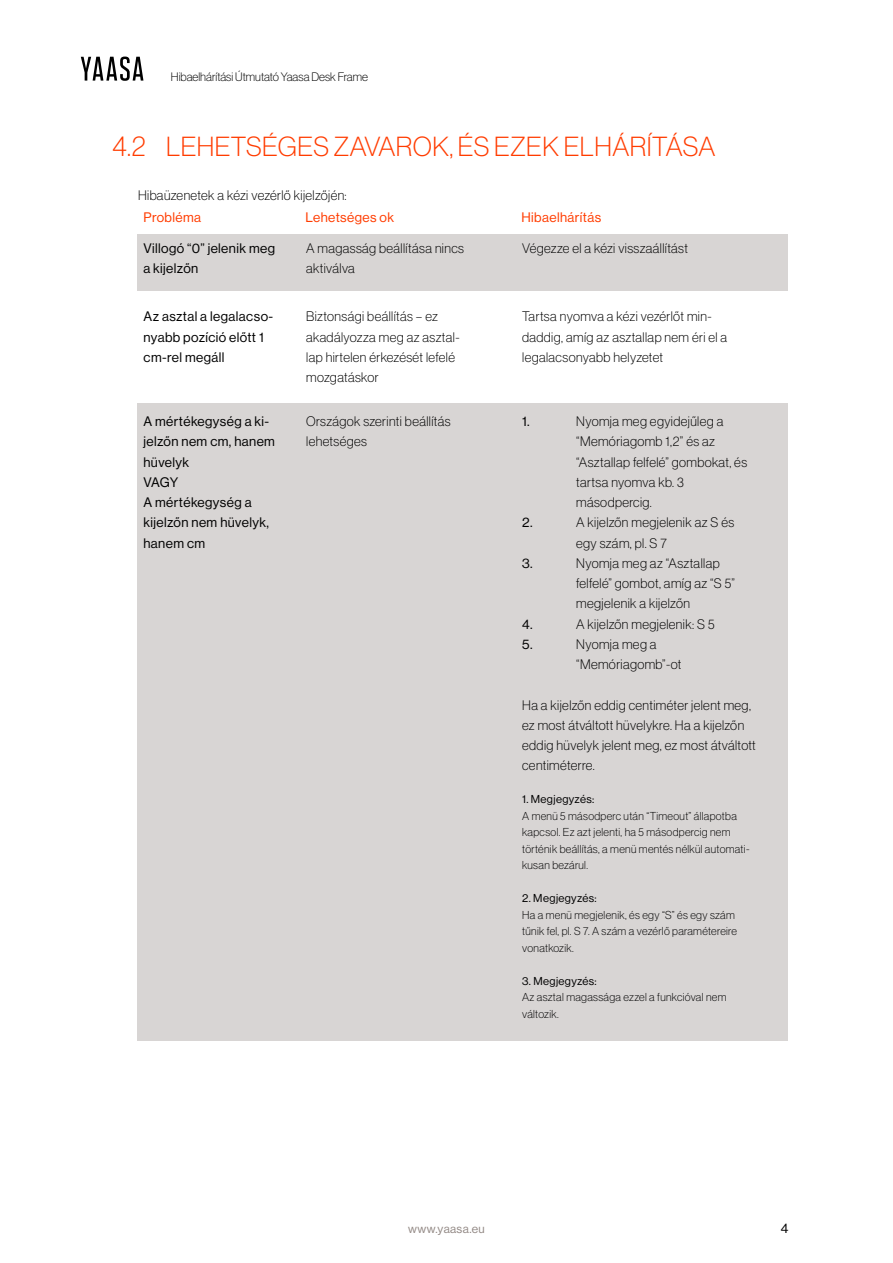
<style>
.page{position:relative;width:893px;height:1263px;background:#fff}
.page>*{position:absolute;margin:0;border:0;box-sizing:border-box;transform-origin:0 0}
.t1{font:100 27px "Haas Grot Disp 35";letter-spacing:.015em;color:#ff3c00}
.t2{font:100 13.5px/20.2px "Haas Grot Disp 35";letter-spacing:.03em;color:#000}
.t3{font:13.5px/20.2px "Haas Grot Disp 55 Roman";letter-spacing:.03em;color:#000}
.t4{font:13.5px "Haas Grot Disp 55 Roman";letter-spacing:.03em;color:#ff3c00}
.t5{font:100 12px "Haas Grot Disp 35";color:#000}
.t6{font:12px "Haas Grot Disp 55 Roman";letter-spacing:.03em;color:#928884}
.t7{font:100 11.25px/16.5px "Haas Grot Disp 35";letter-spacing:.03em;color:#000}
.t8{font:11.25px "Haas Grot Disp 55 Roman";letter-spacing:.03em;color:#000}
</style>
<div class="page">
<svg style="left:81px;top:57px;width:62px;height:24px"></svg>
<div style="left:137px;top:234px;width:650px;height:56px;background:#d8d5d4"></div>
<div style="left:137px;top:404px;width:650px;height:637px;background:#d8d5d4"></div>
<p class="t5" style="left:171px;top:70px;width:199px">Hibaelhárítási Útmutató Yaasa Desk Frame</p>
<h1 class="t1" style="left:112px;top:131px;width:605px">4.2 LEHETSÉGES ZAVAROK, ÉS EZEK ELHÁRÍTÁSA</h1>
<p class="t2" style="left:138px;top:185px;width:210px">Hibaüzenetek a kézi vezérlő kijelzőjén:</p>
<p class="t4" style="left:143px;top:210px;width:59px">Probléma</p>
<p class="t4" style="left:305px;top:210px;width:90px">Lehetséges ok</p>
<p class="t4" style="left:521px;top:210px;width:81px">Hibaelhárítás</p>
<p class="t3" style="left:143px;top:238px;width:133px">Villogó “0” jelenik meg a kijelzőn</p>
<p class="t2" style="left:306px;top:238px;width:159px">A magasság beállítása nincs aktiválva</p>
<p class="t2" style="left:522px;top:238px;width:167px">Végezze el a kézi visszaállítást</p>
<p class="t3" style="left:144px;top:306px;width:131px">Az asztal a legalacso&shy;nyabb pozíció előtt 1 cm-rel megáll</p>
<p class="t2" style="left:306px;top:306px;width:155px">Biztonsági beállítás – ez akadályozza meg az asztal&shy;lap hirtelen érkezését lefelé mozgatáskor</p>
<p class="t2" style="left:522px;top:306px;width:207px">Tartsa nyomva a kézi vezérlőt min&shy;daddig, amíg az asztallap nem éri el a legalacsonyabb helyzetet</p>
<p class="t3" style="left:143px;top:411px;width:133px">A mértékegység a ki&shy;jelzőn nem cm, hanem hüvelyk<br>VAGY<br>A mértékegység a kijelzőn nem hüvelyk, hanem cm</p>
<p class="t2" style="left:306px;top:411px;width:146px">Országok szerinti beállítás lehetséges</p>
<p class="t3" style="left:522px;top:411px;width:9px">1.</p>
<p class="t2" style="left:576px;top:411px;width:172px">Nyomja meg egyidejűleg a “Memóriagomb 1,2” és az “Asztallap felfelé” gombokat, és tartsa nyomva kb. 3 másodpercig.</p>
<p class="t3" style="left:522px;top:513px;width:12px">2.</p>
<p class="t2" style="left:576px;top:512px;width:160px">A kijelzőn megjelenik az S és egy szám, pl. S 7</p>
<p class="t3" style="left:522px;top:553px;width:12px">3.</p>
<p class="t2" style="left:576px;top:553px;width:160px">Nyomja meg az “Asztallap felfelé” gombot, amíg az “S 5” megjelenik a kijelzőn</p>
<p class="t3" style="left:522px;top:614px;width:12px">4.</p>
<p class="t2" style="left:576px;top:614px;width:140px">A kijelzőn megjelenik: S 5</p>
<p class="t3" style="left:522px;top:634px;width:12px">5.</p>
<p class="t2" style="left:576px;top:634px;width:107px">Nyomja meg a “Memóriagomb”-ot</p>
<p class="t2" style="left:522px;top:695px;width:235px">Ha a kijelzőn eddig centiméter jelent meg, ez most átváltott hüvelykre. Ha a kijelzőn eddig hüvelyk jelent meg, ez most átváltott centiméterre.</p>
<p class="t8" style="left:522px;top:793px;width:74px">1. Megjegyzés:</p>
<p class="t7" style="left:522px;top:808px;width:229px">A menü 5 másodperc után “Timeout” állapotba kapcsol. Ez azt jelenti, ha 5 másodpercig nem történik beállítás, a menü mentés nélkül automati&shy;kusan bezárul.</p>
<p class="t8" style="left:522px;top:892px;width:76px">2. Megjegyzés:</p>
<p class="t7" style="left:522px;top:907px;width:216px">Ha a menü megjelenik, és egy “S” és egy szám tűnik fel, pl. S 7. A szám a vezérlő paramétereire vonatkozik.</p>
<p class="t8" style="left:522px;top:975px;width:76px">3. Megjegyzés:</p>
<p class="t7" style="left:522px;top:989px;width:206px">Az asztal magassága ezzel a funkcióval nem változik.</p>
<p class="t6" style="left:408px;top:1222px;width:78px">www.yaasa.eu</p>
<p class="t3" style="left:781px;top:1218px;width:9px">4</p>
</div>
